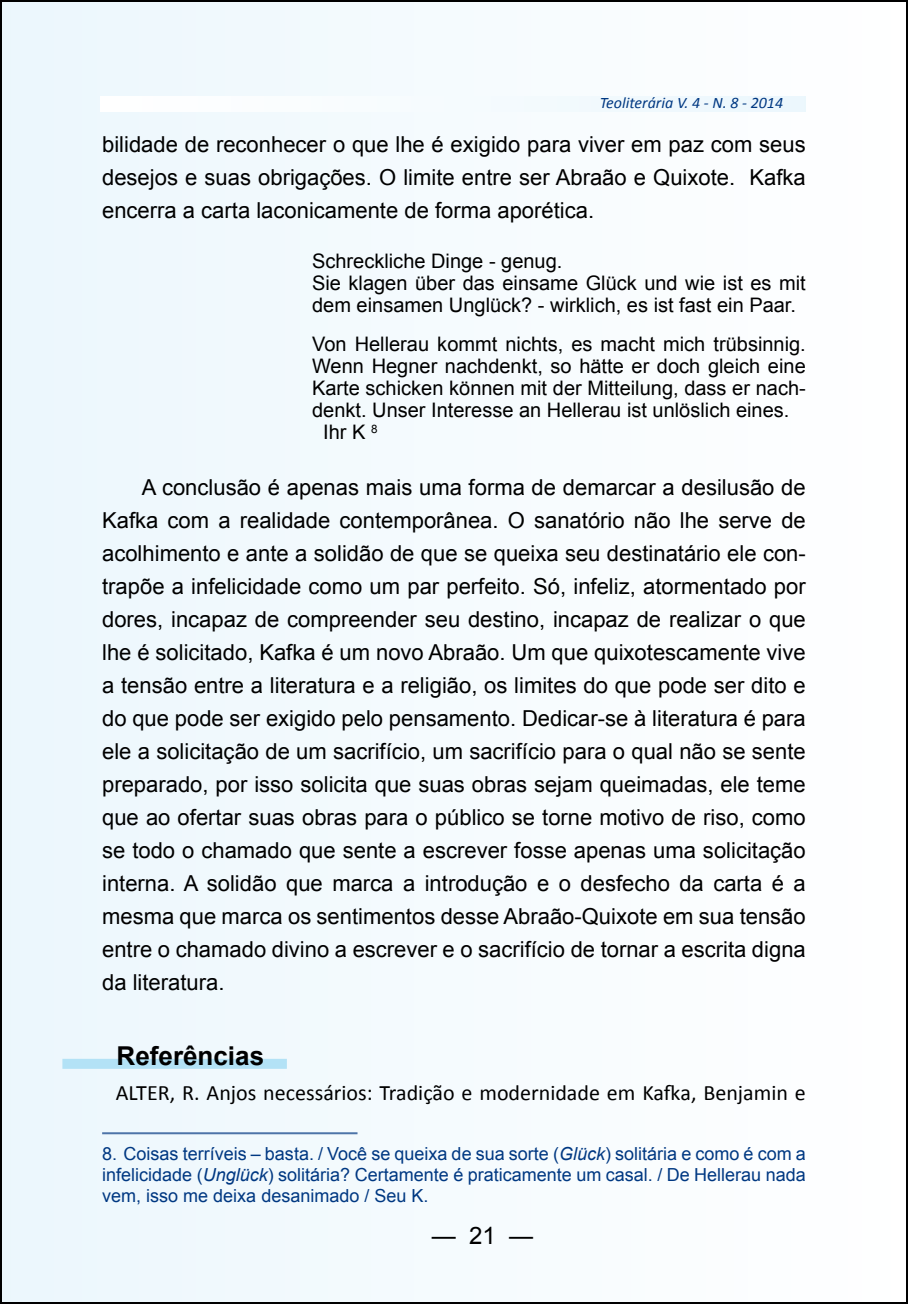
<style>
.page{position:relative;width:908px;height:1304px;background:#fff}
.page>*{position:absolute;margin:0;border:0;box-sizing:border-box;transform-origin:0 0}
.t1{font:700 26px "Arial";color:#000}
.t2{font:24px "Arial";color:#000}
.t3{font:22px/33px "Arial";color:#000;text-align:justify}
.t4{font:22px "Calibri";color:#000}
.t5{font:20px/22px "Arial";color:#000}
.t6{font:18px/21px "Arial";color:#003882;text-align:justify}
.t7{font:italic 16px "Calibri";color:#003882}
.s1{font-style:italic}
</style>
<div class="page">
<div style="left:1px;top:1px;width:905px;height:1302px;background:#f5fbfe"></div>
<div style="left:62px;top:1059px;width:225px;height:10px;background:#b3e2f6"></div>
<hr style="left:102px;top:1132px;width:255px;height:2px;background:#4d74a8">
<p class="t7" style="left:599px;top:93px;width:185px">Teoliterária V. 4 - N. 8 - 2014</p>
<p class="t3" style="left:102px;top:128px;width:704px">bilidade de reconhecer o que lhe é exigido para viver em paz com seus desejos e suas obrigações. O limite entre ser Abraão e Quixote. Kafka encerra a carta laconicamente de forma aporética.</p>
<p class="t5" style="left:312px;top:251px;width:495px">Schreckliche Dinge - genug.<br>Sie klagen über das einsame Glück und wie ist es mit dem einsamen Unglück? - wirklich, es ist fast ein Paar.</p>
<p class="t5" style="left:312px;top:334px;width:495px">Von Hellerau kommt nichts, es macht mich trübsinnig.</p>
<p class="t5" style="left:312px;top:356px;width:495px">Wenn Hegner nachdenkt, so hätte er doch gleich eine</p>
<p class="t5" style="left:312px;top:378px;width:495px">Karte schicken können mit der Mitteilung, dass er nach-</p>
<p class="t5" style="left:312px;top:400px;width:478px">denkt. Unser Interesse an Hellerau ist unlöslich eines.</p>
<p class="t5" style="left:323px;top:422px;width:56px">Ihr K <sup>8</sup></p>
<p class="t3" style="left:102px;top:471px;width:704px;text-indent:40px">A conclusão é apenas mais uma forma de demarcar a desilusão de Kafka com a realidade contemporânea. O sanatório não lhe serve de acolhimento e ante a solidão de que se queixa seu destinatário ele con&shy;trapõe a infelicidade como um par perfeito. Só, infeliz, atormentado por dores, incapaz de compreender seu destino, incapaz de realizar o que lhe é solicitado, Kafka é um novo Abraão. Um que quixotescamente vive a tensão entre a literatura e a religião, os limites do que pode ser dito e do que pode ser exigido pelo pensamento. Dedicar-se à literatura é para ele a solicitação de um sacrifício, um sacrifício para o qual não se sente preparado, por isso solicita que suas obras sejam queimadas, ele teme que ao ofertar suas obras para o público se torne motivo de riso, como se todo o chamado que sente a escrever fosse apenas uma solicitação interna. A solidão que marca a introdução e o desfecho da carta é a mesma que marca os sentimentos desse Abraão-Quixote em sua tensão entre o chamado divino a escrever e o sacrifício de tornar a escrita digna da literatura.</p>
<p class="t1" style="left:117px;top:1038px;width:149px">Referências</p>
<p class="t4" style="left:116px;top:1079px;width:691px">ALTER, R. Anjos necessários: Tradição e modernidade em Kafka, Benjamin e</p>
<p class="t6" style="left:102px;top:1143px;width:705px">8. Coisas terríveis – basta. / Você se queixa de sua sorte (<span class="s1">Glück</span>) solitária e como é com a infelicidade (<span class="s1">Unglück</span>) solitária? Certamente é praticamente um casal. / De Hellerau nada vem, isso me deixa desanimado / Seu K.</p>
<p class="t2" style="left:431px;top:1219px;width:103px">— 21 —</p>
</div>
